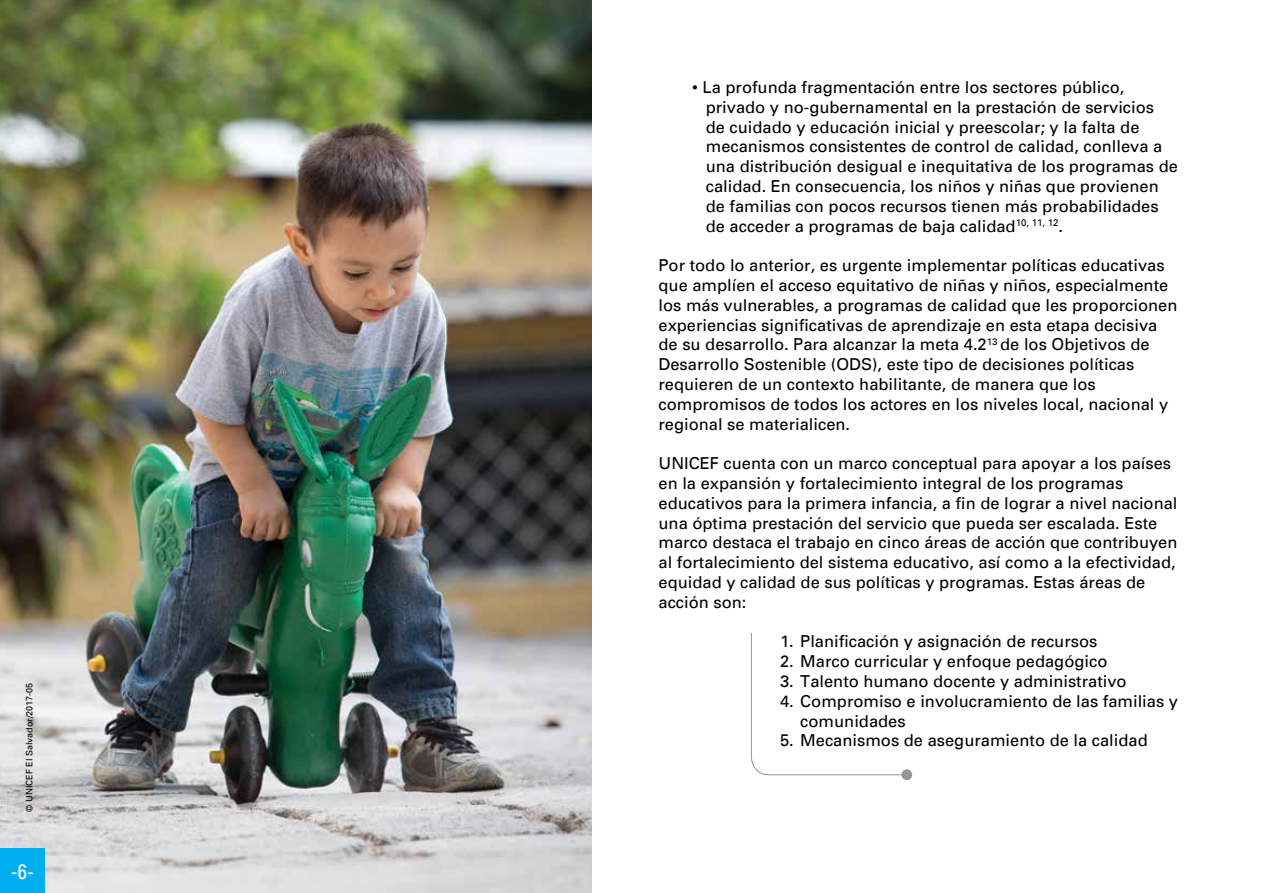
<style>
.page{position:relative;width:1263px;height:893px;background:#fff}
.page>*{position:absolute;margin:0;border:0;box-sizing:border-box;transform-origin:0 0}
.t1{font:condensed 21px "Univers";color:#fff}
.t2{font:16.5px/19.8px "Univers";color:#000}
.t3{font:9px "Univers";color:#000}
</style>
<div class="page">
<img style="left:0;top:0;width:591px;height:893px">
<div style="left:0;top:848px;width:45px;height:45px;background:#00aeef"></div>
<svg style="left:751px;top:633px;width:150px;height:143px"></svg>
<div style="left:902px;top:770px;width:9px;height:9px;background:#939598;border-radius:50%"></div>
<div style="left:901px;top:769px;width:11px;height:11px;border:2px solid #939598;border-radius:50%"></div>
<p class="t3" style="left:24px;top:812px;width:131px;rotate:-90deg">© UNICEF El Salvador/2017-05</p>
<p class="t1" style="left:11px;top:859px;width:25px">-6-</p>
<p class="t2" style="left:706px;top:77px;width:474px;text-indent:-13px">• La profunda fragmentación entre los sectores público, privado y no-gubernamental en la prestación de servicios<br>de cuidado y educación inicial y preescolar; y la falta de mecanismos consistentes de control de calidad, conlleva a una distribución desigual e inequitativa de los programas de calidad. En consecuencia, los niños y niñas que provienen de familias con pocos recursos tienen más probabilidades de acceder a programas de baja calidad<sup>10,</sup> <sup>11,</sup> <sup>12</sup>.</p>
<p class="t2" style="left:658px;top:256px;width:520px">Por todo lo anterior, es urgente implementar políticas educativas que amplíen el acceso equitativo de niñas y niños, especialmente los más vulnerables, a programas de calidad que les proporcionen experiencias significativas de aprendizaje en esta etapa decisiva de su desarrollo. Para alcanzar la meta 4.2<sup>13</sup> de los Objetivos de Desarrollo Sostenible (ODS), este tipo de decisiones políticas requieren de un contexto habilitante, de manera que los compromisos de todos los actores en los niveles local, nacional y regional se materialicen.</p>
<p class="t2" style="left:658px;top:454px;width:521px">UNICEF cuenta con un marco conceptual para apoyar a los países en la expansión y fortalecimiento integral de los programas educativos para la primera infancia, a fin de lograr a nivel nacional una óptima prestación del servicio que pueda ser escalada. Este marco destaca el trabajo en cinco áreas de acción que contribuyen al fortalecimiento del sistema educativo, así como a la efectividad, equidad y calidad de sus políticas y programas. Estas áreas de acción son:</p>
<p class="t2" style="left:780px;top:632px;width:319px">1. Planificación y asignación de recursos</p>
<p class="t2" style="left:780px;top:652px;width:329px">2. Marco curricular y enfoque pedagógico</p>
<p class="t2" style="left:780px;top:671px;width:348px">3. Talento humano docente y administrativo</p>
<p class="t2" style="left:800px;top:691px;width:379px;text-indent:-20px">4. Compromiso e involucramiento de las familias y comunidades</p>
<p class="t2" style="left:780px;top:731px;width:369px">5. Mecanismos de aseguramiento de la calidad</p>
</div>
